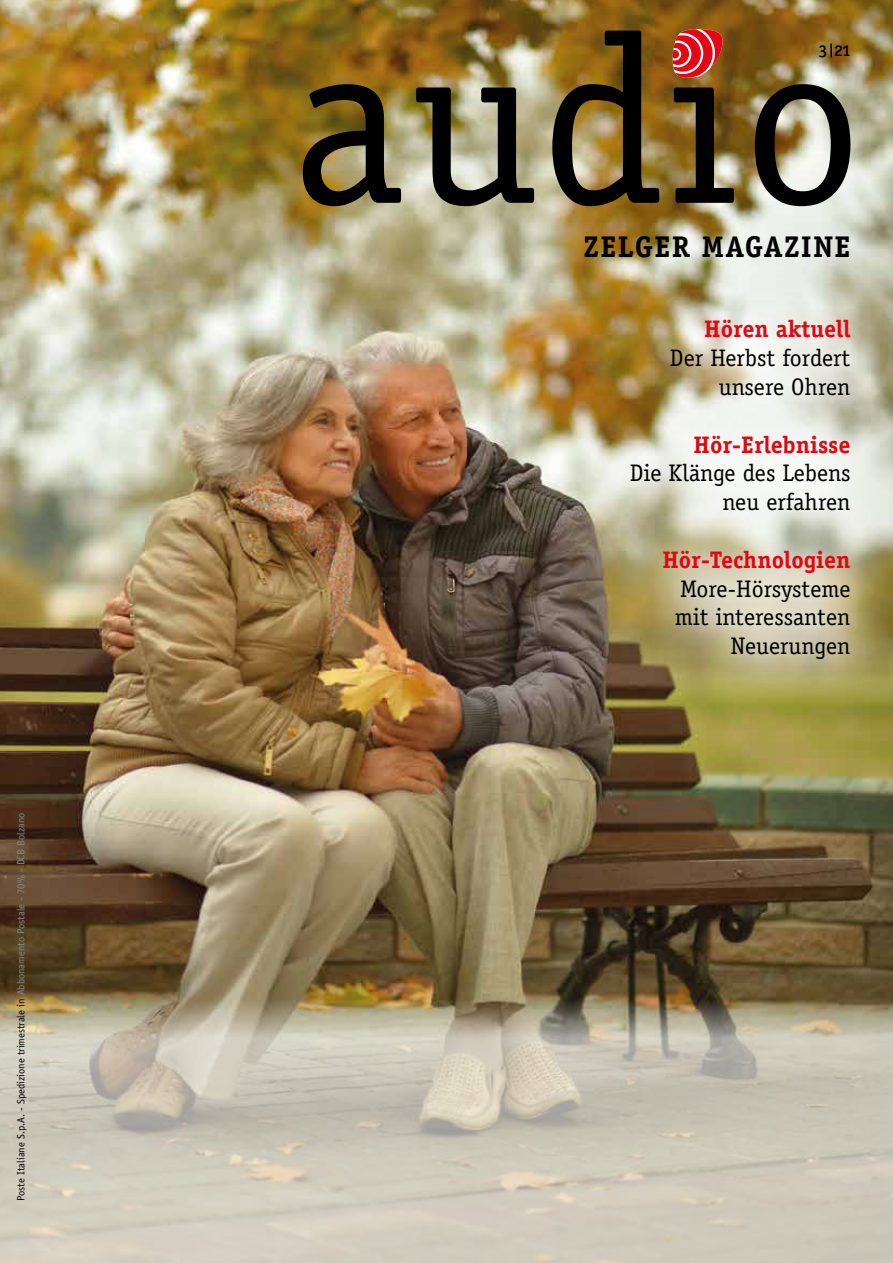
<style>
.page{position:relative;width:893px;height:1263px;background:#fff}
.page>*{position:absolute;margin:0;border:0;box-sizing:border-box;transform-origin:0 0}
.t1{font:700 30px "Officina Serif";letter-spacing:.04em;color:#000}
.t2{font:24px/28.8px "Officina Serif";color:#000;text-align:right}
.t3{font:700 24px "Officina Serif";color:#e30613}
.t4{font:18px "Officina Ser ITC Medium SC";color:#000}
.t5{font:10.5px "Officina Sans";color:#000}
.s1{color:#878787}
</style>
<div class="page">
<img style="left:0;top:0;width:893px;height:999px">
<svg style="left:673px;top:29px;width:51px;height:49px"></svg>
<svg style="left:303px;top:84px;width:98px;height:122px"></svg>
<svg style="left:416px;top:88px;width:118px;height:118px"></svg>
<svg style="left:552px;top:31px;width:107px;height:175px"></svg>
<svg style="left:674px;top:88px;width:60px;height:115px"></svg>
<svg style="left:755px;top:84px;width:95px;height:122px"></svg>
<img style="left:585px;top:273px;width:308px;height:431px">
<svg style="left:830px;top:44px;width:2px;height:13px"></svg>
<svg style="left:0;top:999px;width:893px;height:264px;fill:#cdc8b9"></svg>
<p class="t5" style="left:15px;top:1201px;width:390px;rotate:-90deg">Poste Italiane S.p.A. - Spedizione trimestrale in <span class="s1">Abbonamento Postale - 70% - DCB Bolzano</span></p>
<p class="t4" style="left:818px;top:39px;width:33px">3 21</p>
<p class="t1" style="left:584px;top:228px;width:268px">ZELGER MAGAZINE</p>
<p class="t3" style="left:704px;top:314px;width:148px">Hören aktuell</p>
<p class="t2" style="left:670px;top:344px;width:182px">Der Herbst fordert unsere Ohren</p>
<p class="t3" style="left:694px;top:429px;width:158px">Hör-Erlebnisse</p>
<p class="t2" style="left:630px;top:459px;width:222px">Die Klänge des Lebens neu erfahren</p>
<p class="t3" style="left:662px;top:545px;width:190px">Hör-Technologien</p>
<p class="t2" style="left:675px;top:574px;width:177px">More-Hörsysteme mit interessanten<br>Neuerungen</p>
</div>
